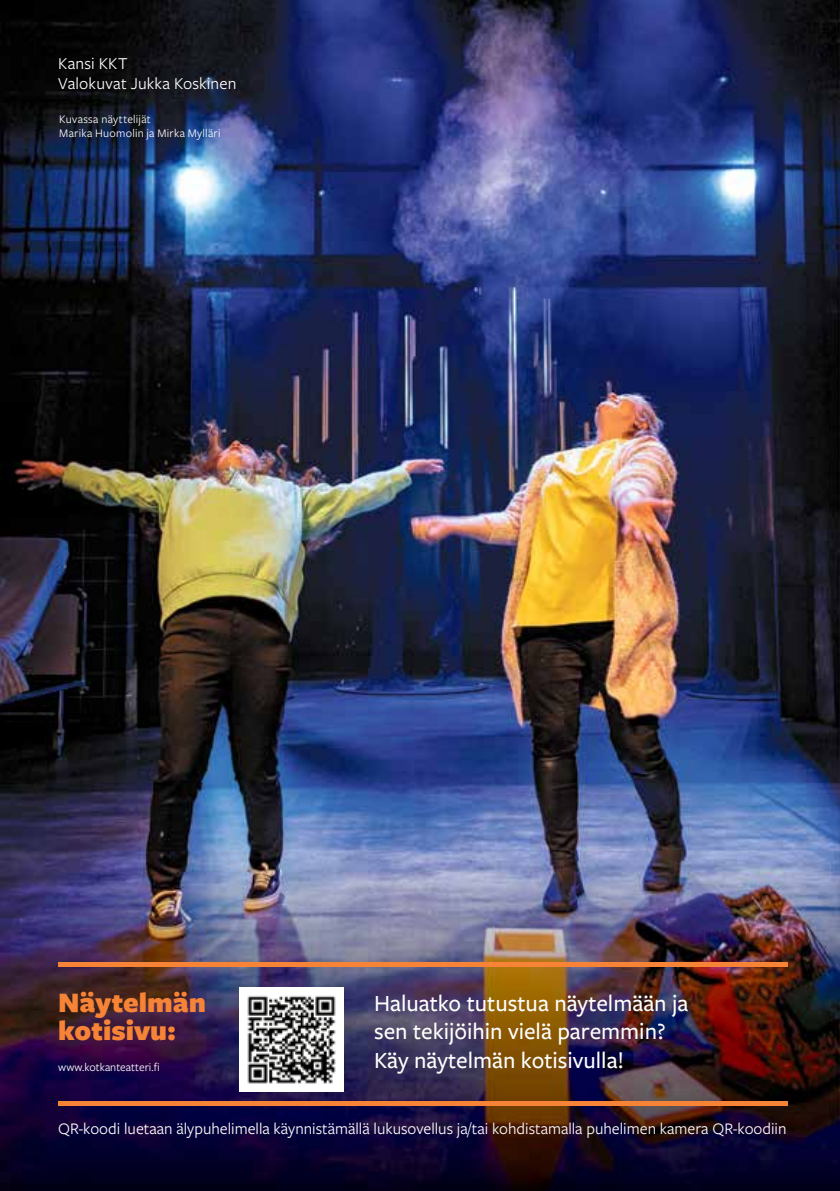
<style>
.page{position:relative;width:840px;height:1191px;background:#fff}
.page>*{position:absolute;margin:0;border:0;box-sizing:border-box;transform-origin:0 0}
.t1{font:900 29.2px/28px "Freight Sans Pro";color:#f78336}
.t2{font:500 24px/28.8px "Freight Sans Pro";color:#fff}
.t3{font:17.2px/20.8px "Freight Sans Pro";letter-spacing:.01em;color:#fff}
.t4{font:16.8px "Freight Sans Pro";color:#fff}
.t5{font:12px/14.4px "Freight Sans Pro";letter-spacing:.02em;color:#fff}
.t6{font:12px "Freight Sans Pro";color:#fff}
</style>
<div class="page">
<img style="left:0;top:0;width:839px;height:1191px">
<img style="left:239px;top:987px;width:104px;height:104px">
<hr style="left:58px;top:963px;width:729px;height:4px;background:#f78336">
<hr style="left:58px;top:1102px;width:729px;height:4px;background:#f78336">
<p class="t3" style="left:58px;top:52px;width:180px">Kansi KKT<br>Valokuvat Jukka Koskinen</p>
<p class="t5" style="left:59px;top:111px;width:163px">Kuvassa näyttelijät<br>Marika Huomolin ja Mirka Mylläri</p>
<h1 class="t1" style="left:58px;top:987px;width:149px">Näytelmän kotisivu:</h1>
<h2 class="t2" style="left:374px;top:987px;width:315px">Haluatko tutustua näytelmään ja sen tekijöihin vielä paremmin?<br>Käy näytelmän kotisivulla!</h2>
<p class="t6" style="left:58px;top:1058px;width:103px">www.kotkanteatteri.fi</p>
<p class="t4" style="left:58px;top:1117px;width:729px">QR-koodi luetaan älypuhelimella käynnistämällä lukusovellus ja/tai kohdistamalla puhelimen kamera QR-koodiin</p>
</div>
